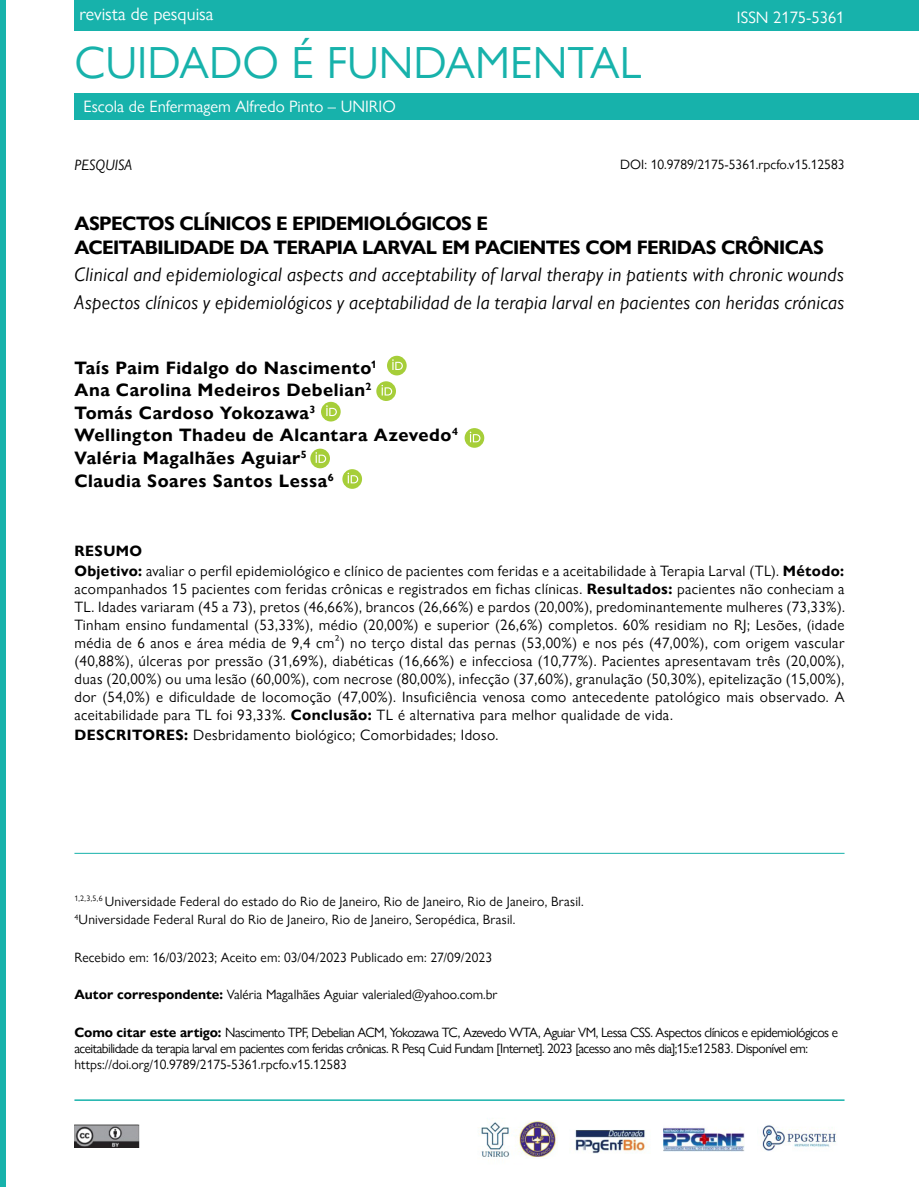
<style>
.page{position:relative;width:919px;height:1187px;background:#fff}
.page>*{position:absolute;margin:0;border:0;box-sizing:border-box;transform-origin:0 0}
.t1{font:45px "Gill Sans Nova";color:#17b2ab}
.t2{font:italic 19.5px/27.6px "Gill Sans Nova";letter-spacing:.02em;color:#000}
.t3{font:700 19.5px/23.4px "Gill Sans Nova";letter-spacing:-.03em;color:#000}
.t4{font:700 18px/22.5px "Gill Sans Nova";letter-spacing:.03em;color:#000}
.t5{font:18px "Gill Sans Nova";color:#fff}
.t6{font:16.5px "Gill Sans Nova";color:#fff}
.t7{font:15px/18px "Gill Sans Nova";letter-spacing:.025em;color:#000}
.t8{font:italic 15px "Gill Sans Nova";color:#000}
.t9{font:13.5px/18.3px "Gill Sans Nova";color:#000}
.t10{font:13.5px/16.2px "Gill Sans Nova";letter-spacing:-.04em;color:#000}
.s1{font-weight:700}
</style>
<div class="page">
<div style="left:74px;top:0;width:844px;height:31px;background:#17b2ab"></div>
<div style="left:74px;top:93px;width:844px;height:27px;background:#17b2ab"></div>
<div style="left:0;top:0;width:5px;height:1186px;background:#17b2ab"></div>
<img style="left:74px;top:1124px;width:66px;height:23px">
<hr style="left:74px;top:1099px;width:770px;height:1px;background:#17b2ab">
<img style="left:479px;top:1122px;width:31px;height:36px">
<img style="left:570px;top:1130px;width:77px;height:23px">
<img style="left:663px;top:1127px;width:81px;height:24px">
<img style="left:516px;top:1120px;width:41px;height:37px">
<img style="left:762px;top:1125px;width:74px;height:26px">
<div style="left:387px;top:356px;width:19px;height:19px;background:#a6ce39;border-radius:50%"></div>
<svg style="left:392px;top:359px;width:11px;height:11px"></svg>
<svg style="left:376px;top:381px;width:20px;height:20px"></svg>
<svg style="left:381px;top:385px;width:11px;height:10px"></svg>
<div style="left:321px;top:402px;width:19px;height:19px;background:#a6ce39;border-radius:50%"></div>
<svg style="left:326px;top:405px;width:11px;height:11px"></svg>
<svg style="left:464px;top:428px;width:20px;height:20px"></svg>
<svg style="left:469px;top:431px;width:11px;height:11px"></svg>
<div style="left:310px;top:448px;width:20px;height:20px;background:#a6ce39;border-radius:50%"></div>
<svg style="left:315px;top:452px;width:11px;height:11px"></svg>
<svg style="left:342px;top:469px;width:20px;height:20px"></svg>
<svg style="left:347px;top:472px;width:11px;height:11px"></svg>
<hr style="left:74px;top:852px;width:770px;height:1px;background:#17b2ab">
<p class="t5" style="left:79px;top:3px;width:135px">revista de pesquisa</p>
<h1 class="t1" style="left:74px;top:35px;width:568px">CUIDADO É FUNDAMENTAL</h1>
<p class="t6" style="left:84px;top:97px;width:313px">Escola de Enfermagem Alfredo Pinto – UNIRIO</p>
<p class="t6" style="left:736px;top:7px;width:109px">ISSN 2175-5361</p>
<p class="t8" style="left:74px;top:156px;width:59px">PESQUISA</p>
<p class="t9" style="left:620px;top:155px;width:226px">DOI: 10.9789/2175-5361.rpcfo.v15.12583</p>
<h2 class="t3" style="left:74px;top:212px;width:751px">ASPECTOS CLÍNICOS E EPIDEMIOLÓGICOS E<br>ACEITABILIDADE DA TERAPIA LARVAL EM PACIENTES COM FERIDAS CRÔNICAS</h2>
<h2 class="t2" style="left:74px;top:260px;width:771px">Clinical and epidemiological aspects and acceptability of larval therapy in patients with chronic wounds<br>Aspectos clínicos y epidemiológicos y aceptabilidad de la terapia larval en pacientes con heridas crónicas</h2>
<p class="t4" style="left:74px;top:356px;width:385px">Taís Paim Fidalgo do Nascimento<sup>1<br></sup>Ana Carolina Medeiros Debelian<sup>2<br></sup>Tomás Cardoso Yokozawa<sup>3<br></sup>Wellington Thadeu de Alcantara Azevedo<sup>4<br></sup>Valéria Magalhães Aguiar<sup>5<br></sup>Claudia Soares Santos Lessa<sup>6</sup></p>
<p class="t7" style="left:74px;top:540px;width:771px;line-height:20.1px"><span class="s1">RESUMO<br>Objetivo:</span> avaliar o perfil epidemiológico e clínico de pacientes com feridas e a aceitabilidade à Terapia Larval (TL). <span class="s1">Método:</span></p>
<p class="t7" style="left:74px;top:579px;width:772px;text-align:justify">acompanhados 15 pacientes com feridas crônicas e registrados em fichas clínicas. <span class="s1">Resultados:</span> pacientes não conheciam a TL. Idades variaram (45 a 73), pretos (46,66%), brancos (26,66%) e pardos (20,00%), predominantemente mulheres (73,33%).<br>Tinham ensino fundamental (53,33%), médio (20,00%) e superior (26,6%) completos. 60% residiam no RJ; Lesões, (idade média de 6 anos e área média de 9,4 cm²) no terço distal das pernas (53,00%) e nos pés (47,00%), com origem vascular (40,88%), úlceras por pressão (31,69%), diabéticas (16,66%) e infecciosa (10,77%). Pacientes apresentavam três (20,00%), duas (20,00%) ou uma lesão (60,00%), com necrose (80,00%), infecção (37,60%), granulação (50,30%), epitelização (15,00%), dor (54,0%) e dificuldade de locomoção (47,00%). Insuficiência venosa como antecedente patológico mais observado. A aceitabilidade para TL foi 93,33%. <span class="s1">Conclusão:</span> TL é alternativa para melhor qualidade de vida.</p>
<p class="t7" style="left:74px;top:725px;width:425px"><span class="s1">DESCRITORES:</span> Desbridamento biológico; Comorbidades; Idoso.</p>
<p class="t9" style="left:74px;top:891px;width:510px"><sup>1,2,3,5,6</sup> Universidade Federal do estado do Rio de Janeiro, Rio de Janeiro, Rio de Janeiro, Brasil.<br><sup>4</sup>Universidade Federal Rural do Rio de Janeiro, Rio de Janeiro, Seropédica, Brasil.</p>
<p class="t9" style="left:74px;top:947px;width:419px">Recebido em: 16/03/2023; Aceito em: 03/04/2023 Publicado em: 27/09/2023</p>
<p class="t9" style="left:74px;top:985px;width:424px"><span class="s1">Autor correspondente:</span> Valéria Magalhães Aguiar valerialed@yahoo.com.br</p>
<p class="t10" style="left:74px;top:1023px;width:765px"><span class="s1">Como citar este artigo:</span> Nascimento TPF, Debelian ACM, Yokozawa TC, Azevedo WTA, Aguiar VM, Lessa CSS. Aspectos clínicos e epidemiológicos e aceitabilidade da terapia larval em pacientes com feridas crônicas. R Pesq Cuid Fundam [Internet]. 2023 [acesso ano mês dia];15:e12583. Disponível em: https://doi.org/10.9789/2175-5361.rpcfo.v15.12583</p>
</div>
